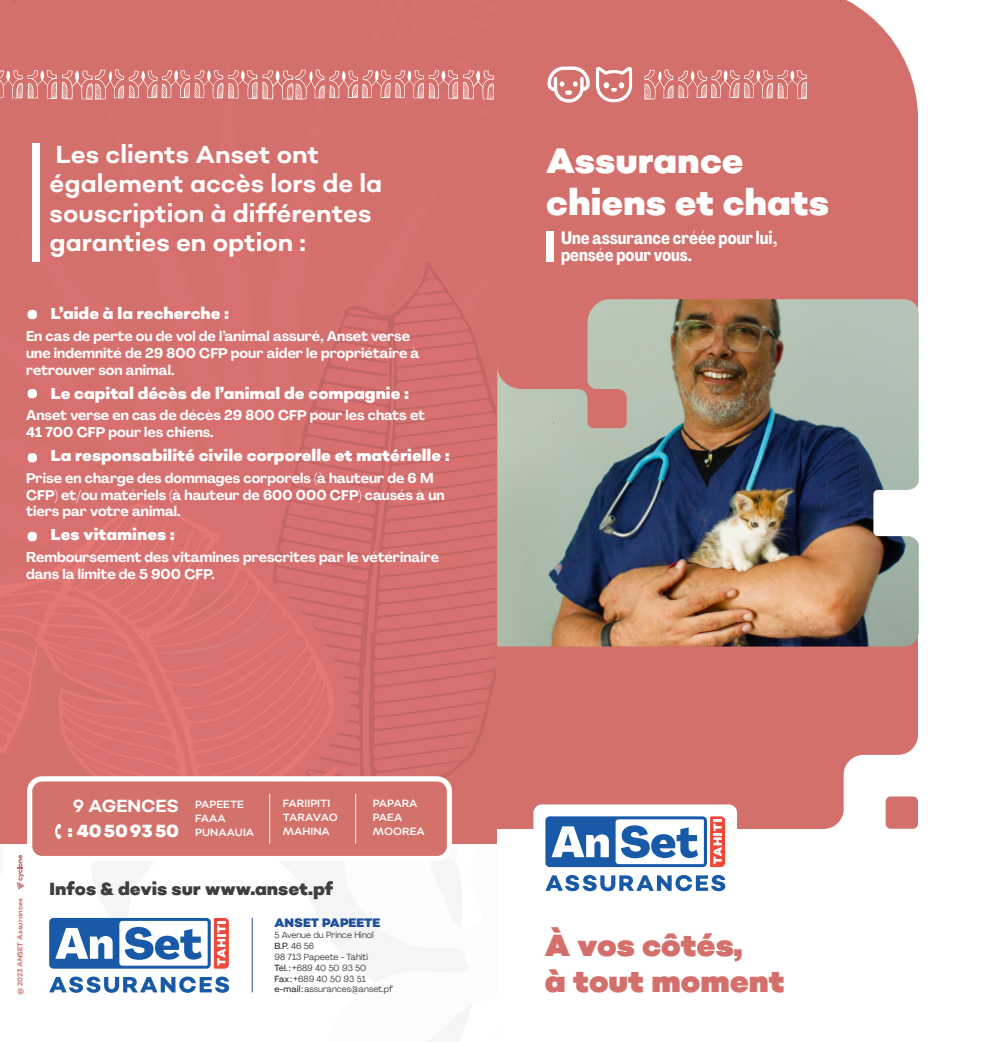
<style>
.page{position:relative;width:993px;height:1042px;background:#fff}
.page>*{position:absolute;margin:0;border:0;box-sizing:border-box;transform-origin:0 0}
.t1{font:900 35px/42px "Sonny Gothic";color:#fff}
.t2{font:900 30.45px/36.6px "Sonny Gothic";color:#d4706b}
.t3{font:700 24.5px/29.4px "Sonny Gothic";color:#fff}
.t4{font:700 17.5px/17.5px "Agrandir Tight";color:#fff}
.t5{font:900 17.5px "Sonny Gothic";color:#3e3e3f}
.t6{font:900 17.5px "Sonny Gothic";color:#fff}
.t7{font:700 17.5px "Sonny Gothic";letter-spacing:-.01em;color:#fff}
.t8{font:900 15.75px "Sonny Gothic";color:#fff}
.t9{font:700 14px/16.8px "Agrandir";color:#fff}
.t10{font:900 12.25px "Sonny Gothic";color:#1c4f9c}
.t11{font:10.5px/14px "Sonny Gothic";color:#fff}
.t12{font:8.75px/10.8px "Agrandir";color:#3e3e3f}
.t13{font:700 7px "Sonny Gothic";color:#d3726b}
.s1{font-weight:500}
</style>
<div class="page">
<svg style="left:90px;top:862px;width:236px;height:131px"></svg>
<svg style="left:327px;top:843px;width:169px;height:198px"></svg>
<svg style="left:272px;top:502px;width:224px;height:341px;background:#d46e6d"></svg>
<svg style="left:337px;top:505px;width:17px;height:271px;background:#d56e6e"></svg>
<svg style="left:0;top:504px;width:337px;height:272px;background:#da7170"></svg>
<div style="left:0;top:158px;width:496px;height:344px;background:#d4706c"></div>
<svg style="left:158px;top:603px;width:114px;height:52px;background:#d97170"></svg>
<div style="left:30px;top:779px;width:419px;height:79px;background:#d3726b;border-radius:13px"></div>
<div style="left:27px;top:776px;width:425px;height:85px;border:5px solid #fff;border-radius:13px"></div>
<div style="left:496px;top:0;width:421px;height:829px;background:#d4706b"></div>
<img style="left:497px;top:299px;width:421px;height:347px">
<svg style="left:873px;top:477px;width:46px;height:71px;background:#ced1d0"></svg>
<svg style="left:473px;top:275px;width:153px;height:153px"></svg>
<svg style="left:547px;top:66px;width:42px;height:37px"></svg>
<svg style="left:596px;top:67px;width:36px;height:35px"></svg>
<svg style="left:0;top:0;width:496px;height:158px;background:#d67571"></svg>
<div style="left:533px;top:804px;width:203px;height:98px;background:#fff;border-radius:8px"></div>
<div style="left:545px;top:816px;width:161px;height:51px;background:#185aa7;border-radius:4px"></div>
<svg style="left:551px;top:826px;width:57px;height:31px"></svg>
<svg style="left:615px;top:819px;width:88px;height:45px"></svg>
<svg style="left:710px;top:816px;width:14px;height:51px"></svg>
<svg style="left:545px;top:875px;width:180px;height:16px"></svg>
<svg style="left:825px;top:735px;width:93px;height:94px"></svg>
<div style="left:885px;top:796px;width:32px;height:33px;background:#d4706b;border-radius:5px"></div>
<svg style="left:644px;top:0;width:274px;height:119px"></svg>
<div style="left:49px;top:918px;width:162px;height:50px;background:#185aa7;border-radius:4px"></div>
<svg style="left:55px;top:928px;width:58px;height:31px"></svg>
<svg style="left:119px;top:921px;width:88px;height:44px"></svg>
<svg style="left:214px;top:918px;width:15px;height:50px"></svg>
<svg style="left:49px;top:976px;width:180px;height:17px"></svg>
<div style="left:32px;top:143px;width:8px;height:119px;background:#fff"></div>
<div style="left:546px;top:231px;width:7px;height:31px;background:#fff"></div>
<div style="left:28px;top:310px;width:9px;height:9px;background:#fff;border-radius:4px"></div>
<div style="left:28px;top:389px;width:9px;height:9px;background:#fff;border-radius:4px"></div>
<div style="left:28px;top:453px;width:9px;height:9px;background:#fff;border-radius:4px"></div>
<hr style="left:252px;top:918px;width:1px;height:74px;background:#1c4f9c">
<svg style="left:0;top:529px;width:133px;height:374px"></svg>
<hr style="left:269px;top:794px;width:1px;height:49px;background:#fff">
<hr style="left:355px;top:794px;width:1px;height:49px;background:#fff">
<h3 class="t3" style="left:50px;top:139px;width:334px">Les clients Anset ont également accès lors de la souscription à différentes garanties en option :</h3>
<p class="t8" style="left:51px;top:303px;width:179px">L’aide à la recherche :</p>
<p class="t9" style="left:26px;top:328px;width:395px">En cas de perte ou de vol de l’animal assuré, Anset verse une indemnité de 29 800 CFP pour aider le propriétaire à retrouver son animal.</p>
<p class="t8" style="left:51px;top:382px;width:359px">Le capital décès de l’animal de compagnie :</p>
<p class="t9" style="left:26px;top:407px;width:400px">Anset verse en cas de décès 29 800 CFP pour les chats et<br>41 700 CFP pour les chiens.</p>
<p class="t8" style="left:51px;top:445px;width:400px">La responsabilité civile corporelle et matérielle :</p>
<p class="t9" style="left:26px;top:469px;width:420px">Prise en charge des dommages corporels (à hauteur de 6 M<br>CFP) et/ou matériels (à hauteur de 600 000 CFP) causés à un tiers par votre animal.</p>
<p class="t8" style="left:51px;top:524px;width:125px">Les vitamines :</p>
<p class="t9" style="left:26px;top:549px;width:414px">Remboursement des vitamines prescrites par le vétérinaire dans la limite de 5 900 CFP.</p>
<p class="t13" style="left:15px;top:995px;width:99px;rotate:-90deg">@ 2023 ANSET Assurances</p>
<p class="t7" style="left:73px;top:795px;width:108px">9 AGENCES</p>
<p class="t6" style="left:68px;top:819px;width:112px">: 40509350</p>
<p class="t11" style="left:195px;top:797px;width:60px">PAPEETE<br>FAAA<br>PUNAAUIA</p>
<p class="t11" style="left:373px;top:796px;width:54px">PAPARA<br>PAEA<br>MOOREA</p>
<p class="t11" style="left:283px;top:797px;width:57px">FARIIPITI<br>TARAVAO<br>MAHINA</p>
<p class="t5" style="left:50px;top:876px;width:285px">Infos &amp; devis sur www.anset.pf</p>
<p class="t10" style="left:274px;top:915px;width:107px">ANSET PAPEETE</p>
<p class="t12" style="left:274px;top:929px;width:101px">5 Avenue du Prince Hinoï<br><span class="s1">B.P.</span> 46 56<br>98 713 Papeete - Tahiti<br><span class="s1">Tél. :</span>+689 40 50 93 50<br><span class="s1">Fax:</span>+689 40 50 93 51</p>
<p class="t12" style="left:274px;top:984px;width:120px"><span class="s1">e-mail :</span>assurances@anset.pf</p>
<h1 class="t1" style="left:546px;top:140px;width:284px">Assurance chiens et chats</h1>
<p class="t4" style="left:561px;top:229px;width:217px">Une assurance créée pour lui, pensée pour vous.</p>
<h2 class="t2" style="left:544px;top:927px;width:241px">À vos côtés,<br>à tout moment</h2>
</div>
